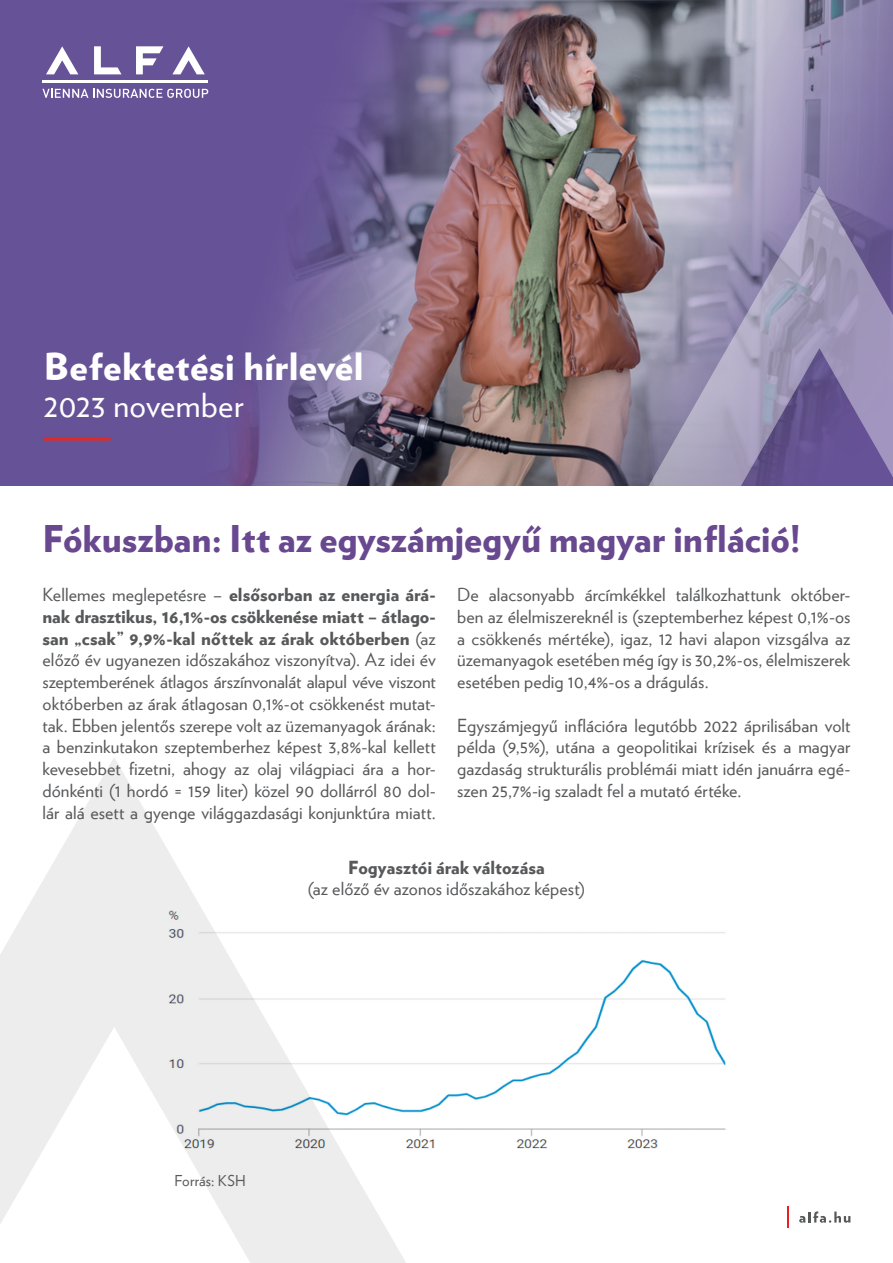
<style>
.page{position:relative;width:893px;height:1263px;background:#fff}
.page>*{position:absolute;margin:0;border:0;box-sizing:border-box;transform-origin:0 0}
.t1{font:900 37.5px "Verlag";letter-spacing:.01em;color:#fff}
.t2{font:900 36.75px "Verlag";color:#68488f}
.t3{font:33px "Verlag";letter-spacing:.015em;color:#fff}
.t4{font:18px/21.8px "Verlag";letter-spacing:.005em;color:#57585a;text-align:justify}
.t5{font:900 18px "Verlag";letter-spacing:.005em;color:#57585a}
.t6{font:15px "Verlag";letter-spacing:.01em;color:#57585a}
.s1{font-weight:900}
</style>
<div class="page">
<svg style="left:0;top:758px;width:406px;height:505px"></svg>
<img style="left:0;top:0;width:893px;height:486px">
<svg style="left:635px;top:186px;width:258px;height:300px;background:#938aac"></svg>
<hr style="left:44px;top:438px;width:67px;height:3px;background:#e02925">
<svg style="left:172px;top:46px;width:33px;height:28px"></svg>
<svg style="left:136px;top:46px;width:27px;height:28px"></svg>
<svg style="left:94px;top:46px;width:27px;height:28px"></svg>
<svg style="left:46px;top:46px;width:32px;height:28px"></svg>
<hr style="left:42px;top:80px;width:166px;height:3px;background:#fff">
<svg style="left:42px;top:89px;width:166px;height:9px"></svg>
<svg style="left:799px;top:1211px;width:51px;height:12px"></svg>
<hr style="left:787px;top:1207px;width:2px;height:21px;background:#ee1d23">
<img style="left:169px;top:906px;width:557px;height:260px">
<h1 class="t1" style="left:44px;top:335px;width:321px">Befektetési hírlevél</h1>
<h3 class="t3" style="left:44px;top:381px;width:201px">2023 november</h3>
<h2 class="t2" style="left:43px;top:509px;width:760px">Fókuszban: Itt az egyszámjegyű magyar infláció!</h2>
<p class="t4" style="left:43px;top:583px;width:395px">Kellemes meglepetésre – <span class="s1">elsősorban az energia árá&shy;nak drasztikus, 16,1%-os csökkenése miatt – átlago&shy;san „csak” 9,9%-kal nőttek az árak októberben</span> (az előző év ugyanezen időszakához viszonyítva). Az idei év szeptemberének átlagos árszínvonalát alapul véve viszont októberben az árak átlagosan 0,1%-ot csökkenést mutat&shy;tak. Ebben jelentős szerepe volt az üzemanyagok árának: a benzinkutakon szeptemberhez képest 3,8%-kal kellett kevesebbet fizetni, ahogy az olaj világpiaci ára a hor&shy;dónkénti (1 hordó = 159 liter) közel 90 dollárról 80 dol&shy;lár alá esett a gyenge világgazdasági konjunktúra miatt.</p>
<p class="t4" style="left:457px;top:583px;width:395px">De alacsonyabb árcímkékkel találkozhattunk október&shy;ben az élelmiszereknél is (szeptemberhez képest 0,1%-os a csökkenés mértéke), igaz, 12 havi alapon vizsgálva az üzemanyagok esetében még így is 30,2%-os, élelmiszerek esetében pedig 10,4%-os a drágulás.</p>
<p class="t4" style="left:457px;top:713px;width:395px">Egyszámjegyű inflációra legutóbb 2022 áprilisában volt példa (9,5%), utána a geopolitikai krízisek és a magyar gazdaság strukturális problémái miatt idén januárra egé&shy;szen 25,7%-ig szaladt fel a mutató értéke.</p>
<p class="t5" style="left:348px;top:852px;width:198px">Fogyasztói árak változása</p>
<p class="t4" style="left:308px;top:877px;width:279px">(az előző év azonos időszakához képest)</p>
<p class="t6" style="left:174px;top:1170px;width:73px">Forrás: KSH</p>
</div>
